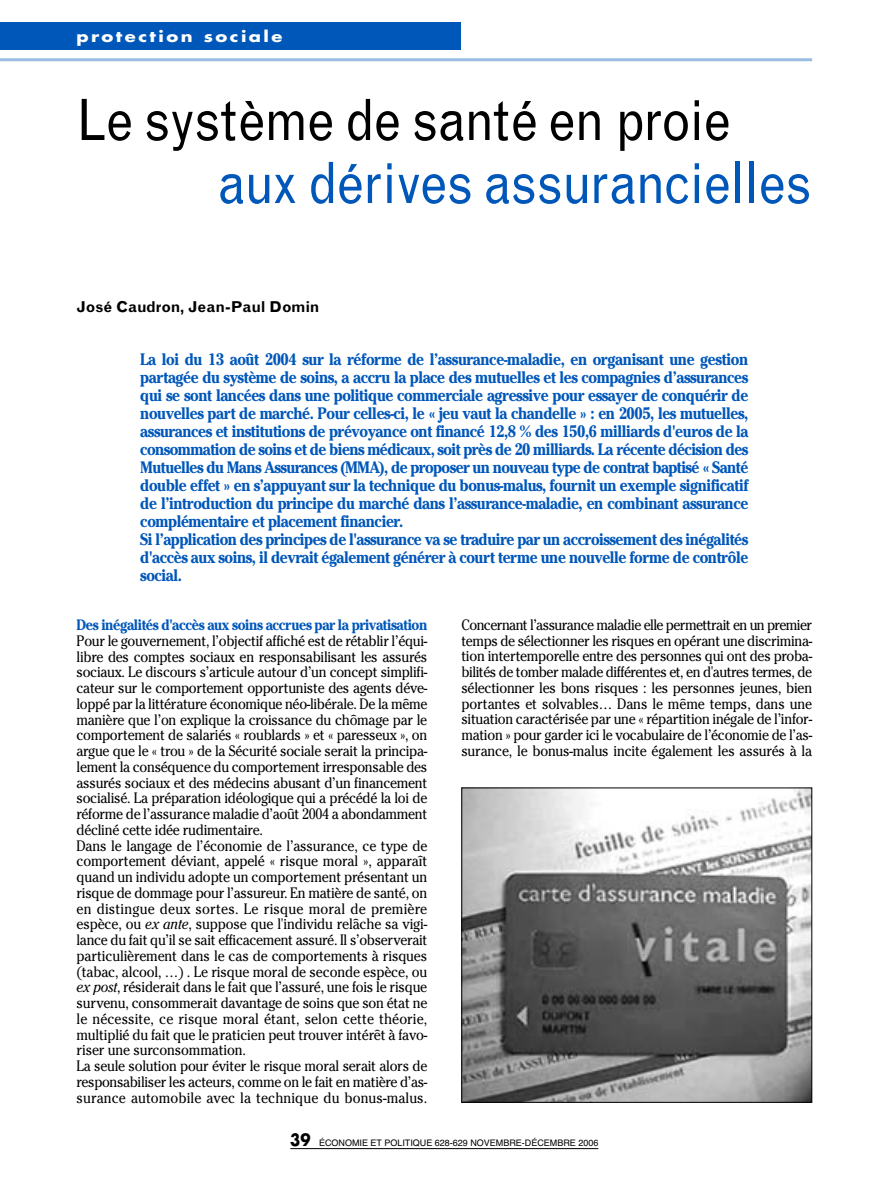
<style>
.page{position:relative;width:893px;height:1191px;background:#fff}
.page>*{position:absolute;margin:0;border:0;box-sizing:border-box;transform-origin:0 0}
.t1{font:57px "Grotesque MT Std";letter-spacing:-.02em;color:#0057ba;scale:.9 1}
.t2{font:57px "Grotesque MT Std";letter-spacing:-.02em;color:#000;scale:.9 1}
.t3{font:700 16.5px/18px "Cheltenham Std";letter-spacing:-.03em;color:#0057ba;scale:.9 1}
.t4{font:15px/15.8px "Cheltenham Std";letter-spacing:-.02em;color:#000;text-align:justify;scale:.9 1}
.t5{font:700 15px "Cheltenham Std";letter-spacing:-.03em;color:#0057ba;scale:.9 1}
.t6{font:700 15px "Grotesque MT Std";letter-spacing:-.005em;color:#000}
.t7{font:700 15px "Futura Std";letter-spacing:.135em;color:#fff;scale:1.2 1}
.t8{font:9px "Helvetica";color:#000}
.s1{font-style:italic}
.s2{font-family:"Futura Std";font-weight:700;font-size:16.5px}
</style>
<div class="page">
<hr style="left:0;top:58px;width:812px;height:3px;background:#99bce3">
<hr style="left:290px;top:1148px;width:308px;height:1px;background:#000">
<div style="left:0;top:22px;width:461px;height:28px;background:#0057ba"></div>
<img style="left:463px;top:789px;width:347px;height:311px">
<div style="left:461px;top:787px;width:351px;height:315px;border:1px solid #000"></div>
<p class="t7" style="left:77px;top:29px;width:173px">protection sociale</p>
<h1 class="t2" style="left:77px;top:99px;width:728px">Le système de santé en proie</h1>
<h1 class="t1" style="left:218px;top:162px;width:662px">aux dérives assurancielles</h1>
<p class="t6" style="left:77px;top:301px;width:244px">José Caudron, Jean-Paul Domin</p>
<p class="t3" style="left:140px;top:352px;width:677px">La loi du 13 août 2004 sur la réforme de l’assurance-maladie, en organisant une gestion partagée du système de soins, a accru la place des mutuelles et les compagnies d’assurances qui se sont lancées dans une politique commerciale agressive pour essayer de conquérir de nouvelles part de marché. Pour celles-ci, le « jeu vaut la chandelle » : en 2005, les mutuelles, assurances et institutions de prévoyance ont financé 12,8 % des 150,6 milliards d'euros de la consommation de soins et de biens médicaux, soit près de 20 milliards. La récente décision des Mutuelles du Mans Assurances (MMA), de proposer un nouveau type de contrat baptisé « Santé double effet » en s’appuyant sur la technique du bonus-malus, fournit un exemple significatif de l’introduction du principe du marché dans l’assurance-maladie, en combinant assurance complémentaire et placement financier.<br>Si l’application des principes de l'assurance va se traduire par un accroissement des inégalités d'accès aux soins, il devrait également générer à court terme une nouvelle forme de contrôle social.</p>
<p class="t4" style="left:461px;top:618px;width:391px">Concernant l’assurance maladie elle permettrait en un premier temps de sélectionner les risques en opérant une discrimina&shy;tion intertemporelle entre des personnes qui ont des proba&shy;bilités de tomber malade différentes et, en d'autres termes, de sélectionner les bons risques : les personnes jeunes, bien portantes et solvables… Dans le même temps, dans une situation caractérisée par une « répartition inégale de l’infor&shy;mation » pour garder ici le vocabulaire de l’économie de l’as&shy;surance, le bonus-malus incite également les assurés à la</p>
<p class="t5" style="left:77px;top:619px;width:391px">Des inégalités d'accès aux soins accrues par la privatisation</p>
<p class="t4" style="left:77px;top:634px;width:391px;text-align:left">Pour le gouvernement, l’objectif affiché est de rétablir l’équi&shy;libre des comptes sociaux en responsabilisant les assurés sociaux. Le discours s’articule autour d’un concept simplifi&shy;cateur sur le comportement opportuniste des agents déve&shy;loppé par la littérature économique néo-libérale. De la même manière que l’on explique la croissance du chômage par le comportement de salariés « roublards » et « paresseux », on argue que le « trou » de la Sécurité sociale serait la principa&shy;lement la conséquence du comportement irresponsable des assurés sociaux et des médecins abusant d’un financement socialisé. La préparation idéologique qui a précédé la loi de réforme de l’assurance maladie d’août 2004 a abondamment décliné cette idée rudimentaire.<br>Dans le langage de l’économie de l’assurance, ce type de comportement déviant, appelé « risque moral », apparaît quand un individu adopte un comportement présentant un risque de dommage pour l’assureur. En matière de santé, on en distingue deux sortes. Le risque moral de première espèce, ou <span class="s1">ex ante</span>, suppose que l'individu relâche sa vigi&shy;lance du fait qu’il se sait efficacement assuré. Il s’observerait particulièrement dans le cas de comportements à risques (tabac, alcool, …) . Le risque moral de seconde espèce, ou <span class="s1">ex post</span>, résiderait dans le fait que l’assuré, une fois le risque survenu, consommerait davantage de soins que son état ne le nécessite, ce risque moral étant, selon cette théorie, multiplié du fait que le praticien peut trouver intérêt à favo&shy;riser une surconsommation.<br>La seule solution pour éviter le risque moral serait alors de responsabiliser les acteurs, comme on le fait en matière d’as&shy;surance automobile avec la technique du bonus-malus.</p>
<p class="t8" style="left:290px;top:1139px;width:310px"><span class="s2">39</span> ÉCONOMIE ET POLITIQUE 628-629 NOVEMBRE-DÉCEMBRE 2006</p>
</div>
